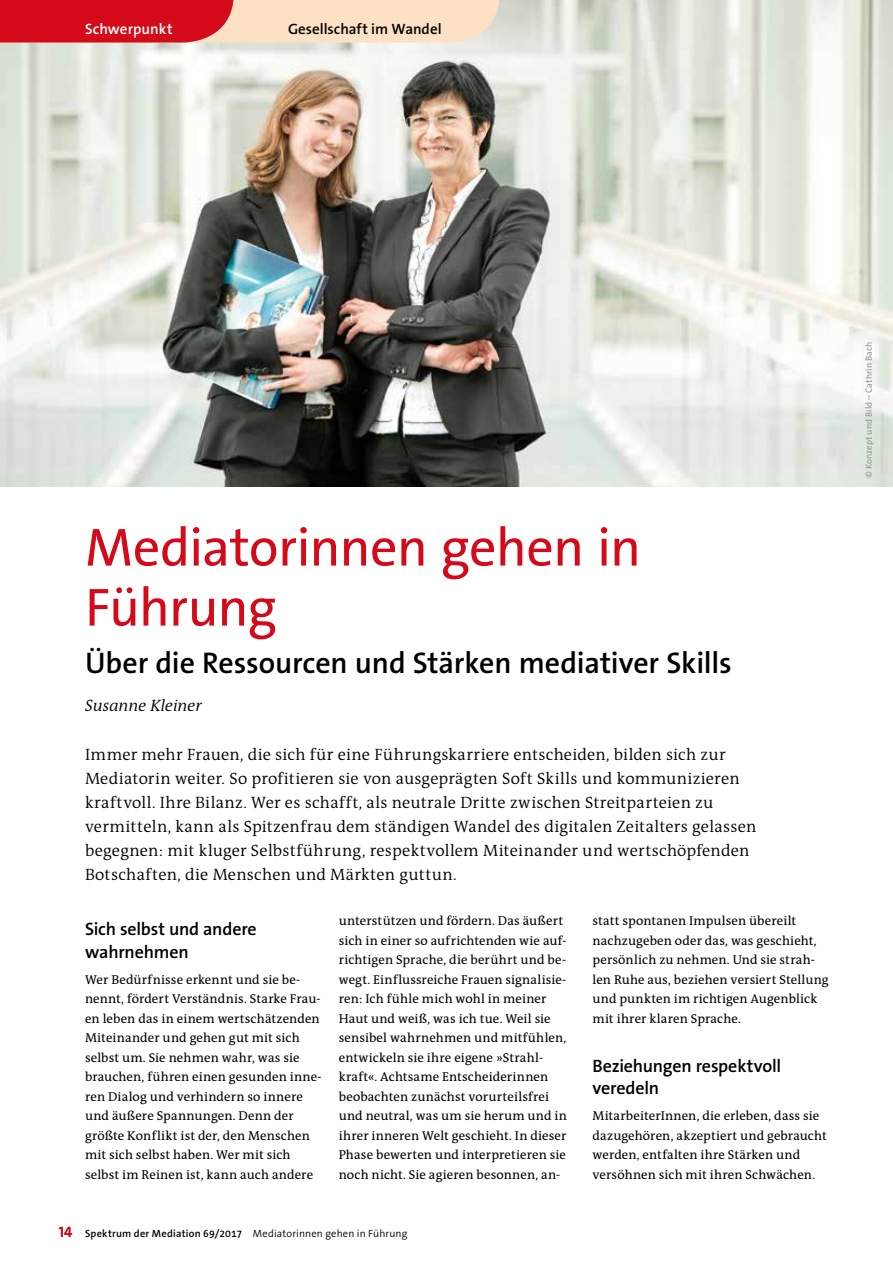
<style>
.page{position:relative;width:893px;height:1263px;background:#fff}
.page>*{position:absolute;margin:0;border:0;box-sizing:border-box;transform-origin:0 0}
.t1{font:54px/60px "The Sans Os F";letter-spacing:-.015em;color:#d40919}
.t2{font:600 30px "The Sans Os F";letter-spacing:-.005em;color:#000}
.t3{font:600 18px/22.5px "The Sans Os F";letter-spacing:-.01em;color:#000}
.t4{font:300 16.5px/24px "The Antiqua B";letter-spacing:.015em;color:#000}
.t5{font:italic 300 16.5px "The Antiqua B";letter-spacing:-.005em;color:#000}
.t6{font:600 15px "The Sans Os F";color:#000}
.t7{font:600 15px "The Sans Os F";letter-spacing:.005em;color:#fff}
.t8{font:12.9px/19.5px "The Antiqua B";letter-spacing:.01em;color:#000}
.t9{font:600 10.5px "The Sans Os F";letter-spacing:.02em;color:#000}
.t10{font:300 9px "The Sans Os F";letter-spacing:.01em;color:#868786}
.s1{font-size:15px;color:#d40919}
.s2{font-weight:300}
</style>
<div class="page">
<img style="left:0;top:0;width:893px;height:487px">
<svg style="left:0;top:0;width:500px;height:43px;background:#ea8179"></svg>
<p class="t7" style="left:85px;top:19px;width:89px">Schwerpunkt</p>
<p class="t6" style="left:288px;top:19px;width:155px">Gesellschaft im Wandel</p>
<h1 class="t1" style="left:85px;top:518px;width:557px">Mediatorinnen gehen in<br>Führung</h1>
<h2 class="t2" style="left:85px;top:643px;width:648px">Über die Ressourcen und Stärken mediativer Skills</h2>
<p class="t5" style="left:85px;top:694px;width:118px">Susanne Kleiner</p>
<p class="t4" style="left:85px;top:743px;width:673px">Immer mehr Frauen, die sich für eine Führungskarriere entscheiden, bilden sich zur Mediatorin weiter. So profitieren sie von ausgeprägten Soft Skills und kommunizieren kraftvoll. Ihre Bilanz. Wer es schafft, als neutrale Dritte zwischen Streitparteien zu vermitteln, kann als Spitzenfrau dem ständigen Wandel des digitalen Zeitalters gelassen begegnen: mit kluger Selbstführung, respektvollem Miteinander und wertschöpfenden Botschaften, die Menschen und Märkten guttun.</p>
<h3 class="t3" style="left:85px;top:918px;width:173px">Sich selbst und andere wahrnehmen</h3>
<p class="t8" style="left:85px;top:970px;width:238px">Wer Bedürfnisse erkennt und sie be&shy;nennt, fördert Verständnis. Starke Frau&shy;en leben das in einem wertschätzenden Miteinander und gehen gut mit sich selbst um. Sie nehmen wahr, was sie brauchen, führen einen gesunden inne&shy;ren Dialog und verhindern so innere und äußere Spannungen. Denn der größte Konflikt ist der, den Menschen mit sich selbst haben. Wer mit sich selbst im Reinen ist, kann auch andere</p>
<p class="t8" style="left:339px;top:912px;width:230px">unterstützen und fördern. Das äußert sich in einer so aufrichtenden wie auf&shy;richtigen Sprache, die berührt und be&shy;wegt. Einflussreiche Frauen signalisie&shy;ren: Ich fühle mich wohl in meiner Haut und weiß, was ich tue. Weil sie sensibel wahrnehmen und mitfühlen, entwickeln sie ihre eigene »Strahl&shy;kraft«. Achtsame Entscheiderinnen beobachten zunächst vorurteilsfrei und neutral, was um sie herum und in ihrer inneren Welt geschieht. In dieser Phase bewerten und interpretieren sie noch nicht. Sie agieren besonnen, an-</p>
<p class="t8" style="left:592px;top:912px;width:238px">statt spontanen Impulsen übereilt nachzugeben oder das, was geschieht, persönlich zu nehmen. Und sie strah&shy;len Ruhe aus, beziehen versiert Stellung und punkten im richtigen Augenblick mit ihrer klaren Sprache.</p>
<h3 class="t3" style="left:592px;top:1054px;width:190px">Beziehungen respektvoll veredeln</h3>
<p class="t8" style="left:592px;top:1107px;width:236px">MitarbeiterInnen, die erleben, dass sie dazugehören, akzeptiert und gebraucht werden, entfalten ihre Stärken und versöhnen sich mit ihren Schwächen.</p>
<p class="t9" style="left:59px;top:1227px;width:350px"><span class="s1">14</span> Spektrum der Mediation 69/2017 <span class="s2">Mediatorinnen gehen in Führung</span></p>
<p class="t10" style="left:863px;top:478px;width:138px;rotate:-90deg">© Konzept und Bild – Cathrin Bach</p>
</div>
